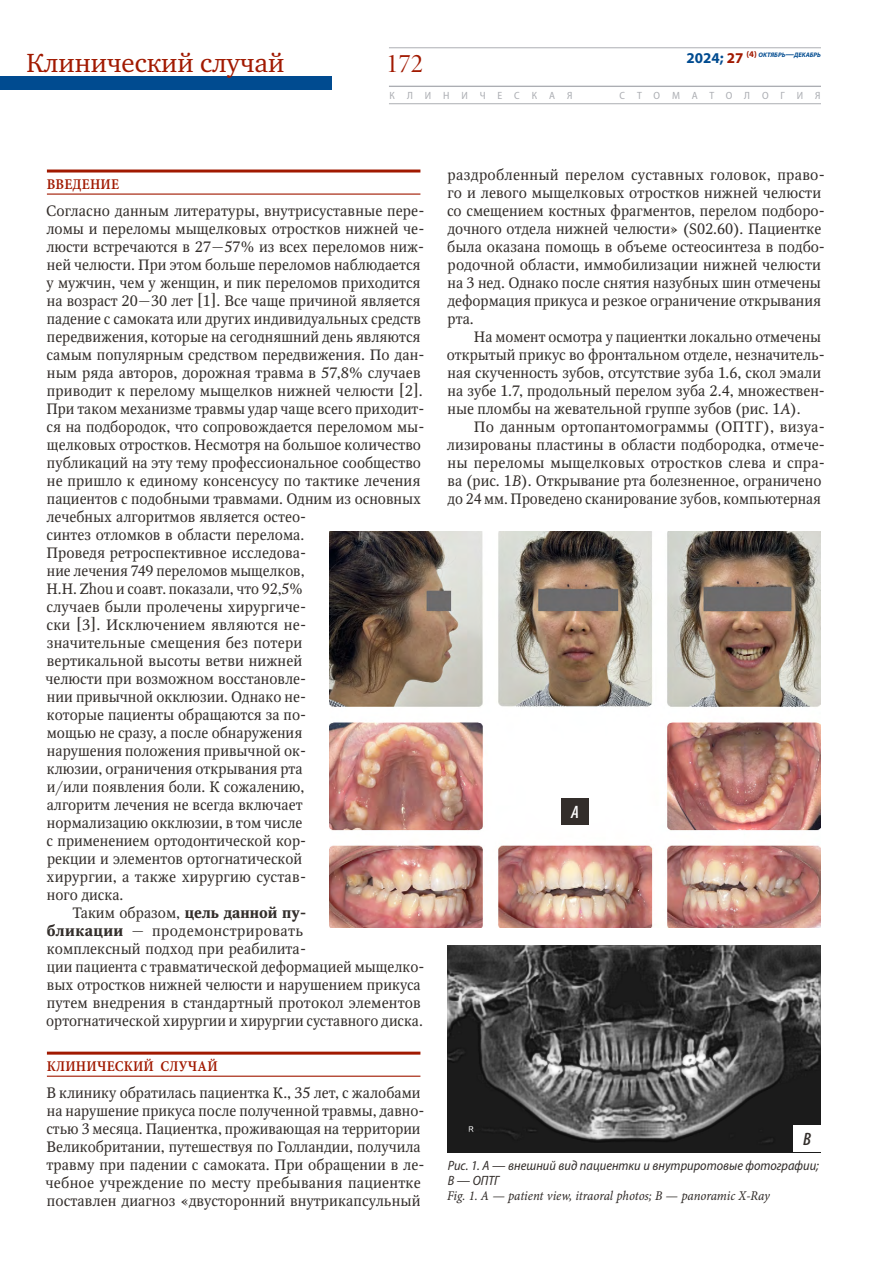
<style>
.page{position:relative;width:893px;height:1263px;background:#fff}
.page>*{position:absolute;margin:0;border:0;box-sizing:border-box;transform-origin:0 0}
.t1{font:27px "Charter ITC";color:#a11900}
.t2{font:27px "Minion Pro Disp";color:#a11900}
.t3{font:italic 600 condensed 18px "Myriad Pro";color:#332e2b}
.t4{font:italic 600 condensed 18px "Myriad Pro";color:#fff}
.t5{font:15px/18px "Octava";color:#332e2b}
.t6{font:15px "Octava";letter-spacing:.025em;color:#332e2b}
.t7{font:15px "Minion Pro Semibold Cn Capt";letter-spacing:.01em;color:#a11900}
.t8{font:italic semi-condensed 13.5px/15px "Myriad Pro";color:#332e2b}
.t9{font:13.5px "Minion Pro Cn It Capt";letter-spacing:-.005em;color:#332e2b}
.t10{font:semi-condensed 10.5px "Myriad Pro";letter-spacing:1.115em;color:#acaeb3}
.t11{font:italic 700 6.45px "Myriad Pro";color:#004b90}
.s1{font-style:normal;font-size:15px}
.s2{font-style:normal;font-size:15px;color:#a11900}
.s3{font-style:normal;font-size:8.7px;color:#a11900}
.s4{font-size:8.7px}
.s5{font-weight:700}
.s6{font-style:italic}
</style>
<div class="page">
<hr style="left:389px;top:48px;width:432px;height:1px;background:#acaeb3">
<div style="left:0;top:76px;width:332px;height:14px;background:#004b90"></div>
<hr style="left:389px;top:86px;width:432px;height:1px;background:#acaeb3">
<hr style="left:389px;top:103px;width:432px;height:1px;background:#acaeb3">
<hr style="left:47px;top:170px;width:373px;height:3px;background:#a11900">
<hr style="left:47px;top:194px;width:373px;height:1px;background:#a11900">
<hr style="left:47px;top:1052px;width:373px;height:3px;background:#a11900">
<hr style="left:47px;top:1076px;width:373px;height:1px;background:#a11900">
<img style="left:447px;top:945px;width:374px;height:207px">
<div style="left:794px;top:1125px;width:27px;height:27px;background:#fff"></div>
<img style="left:329px;top:531px;width:492px;height:396px">
<div style="left:562px;top:798px;width:27px;height:27px;background:#332e2b"></div>
<h1 class="t1" style="left:26px;top:46px;width:259px">Клинический случай</h1>
<p class="t11" style="left:687px;top:51px;width:136px"><span class="s1">2024;</span> <span class="s2">27</span> <span class="s3">(4)</span> октябрь<span class="s4">—</span>декабрь</p>
<h1 class="t2" style="left:386px;top:47px;width:39px">172</h1>
<p class="t10" style="left:389px;top:89px;width:184px">КЛИНИЧЕСКАЯ</p>
<p class="t10" style="left:619px;top:89px;width:203px">СТОМАТОЛОГИЯ</p>
<p class="t7" style="left:47px;top:174px;width:74px">ВВЕДЕНИЕ</p>
<p class="t5" style="left:46px;top:202px;width:380px">Согласно данным литературы, внутрисуставные пере-</p>
<p class="t5" style="left:46px;top:220px;width:379px">ломы и переломы мыщелковых отростков нижней че-</p>
<p class="t5" style="left:46px;top:238px;width:379px">люсти встречаются в 27—57% из всех переломов ниж-</p>
<p class="t5" style="left:47px;top:256px;width:375px">ней челюсти. При этом больше переломов наблюдается</p>
<p class="t5" style="left:47px;top:274px;width:375px">у мужчин, чем у женщин, и пик переломов приходится</p>
<p class="t5" style="left:47px;top:292px;width:375px">на возраст 20—30 лет [1]. Все чаще причиной является</p>
<p class="t5" style="left:47px;top:310px;width:375px">падение с самоката или других индивидуальных средств</p>
<p class="t5" style="left:47px;top:328px;width:375px">передвижения, которые на сегодняшний день являются</p>
<p class="t5" style="left:46px;top:346px;width:379px">самым популярным средством передвижения. По дан-</p>
<p class="t5" style="left:47px;top:364px;width:375px">ным ряда авторов, дорожная травма в 57,8% случаев</p>
<p class="t5" style="left:47px;top:382px;width:377px">приводит к перелому мыщелков нижней челюсти [2].</p>
<p class="t5" style="left:46px;top:400px;width:379px">При таком механизме травмы удар чаще всего приходит-</p>
<p class="t5" style="left:46px;top:418px;width:379px">ся на подбородок, что сопровождается переломом мы-</p>
<p class="t5" style="left:47px;top:436px;width:376px">щелковых отростков. Несмотря на большое количество</p>
<p class="t5" style="left:47px;top:454px;width:376px">публикаций на эту тему профессиональное сообщество</p>
<p class="t5" style="left:47px;top:472px;width:375px">не пришло к единому консенсусу по тактике лечения</p>
<p class="t5" style="left:47px;top:490px;width:376px">пациентов с подобными травмами. Одним из основных</p>
<p class="t5" style="left:46px;top:508px;width:261px">лечебных алгоритмов является остео-</p>
<p class="t5" style="left:46px;top:526px;width:259px">синтез отломков в области перелома.</p>
<p class="t5" style="left:46px;top:544px;width:261px">Проведя ретроспективное исследова-</p>
<p class="t5" style="left:47px;top:562px;width:259px">ние лечения 749 переломов мыщелков,</p>
<p class="t5" style="left:47px;top:580px;width:258px">H.H. Zhou и соавт. показали, что 92,5%</p>
<p class="t5" style="left:46px;top:598px;width:261px">случаев были пролечены хирургиче-</p>
<p class="t5" style="left:46px;top:616px;width:261px">ски [3]. Исключением являются не-</p>
<p class="t5" style="left:47px;top:634px;width:257px">значительные смещения без потери</p>
<p class="t5" style="left:47px;top:652px;width:257px">вертикальной высоты ветви нижней</p>
<p class="t5" style="left:46px;top:670px;width:262px">челюсти при возможном восстановле-</p>
<p class="t5" style="left:47px;top:688px;width:261px">нии привычной окклюзии. Однако не-</p>
<p class="t5" style="left:47px;top:706px;width:261px">которые пациенты обращаются за по-</p>
<p class="t5" style="left:47px;top:724px;width:257px">мощью не сразу, а после обнаружения</p>
<p class="t5" style="left:47px;top:742px;width:261px">нарушения положения привычной ок-</p>
<p class="t5" style="left:47px;top:760px;width:257px">клюзии, ограничения открывания рта</p>
<p class="t5" style="left:47px;top:778px;width:259px">и/или появления боли. К сожалению,</p>
<p class="t5" style="left:47px;top:796px;width:257px">алгоритм лечения не всегда включает</p>
<p class="t5" style="left:47px;top:814px;width:257px">нормализацию окклюзии, в том числе</p>
<p class="t5" style="left:46px;top:832px;width:261px">с применением ортодонтической кор-</p>
<p class="t5" style="left:47px;top:850px;width:257px">рекции и элементов ортогнатической</p>
<p class="t5" style="left:46px;top:868px;width:261px">хирургии, а также хирургию сустав-</p>
<p class="t5" style="left:47px;top:886px;width:78px">ного диска.</p>
<p class="t5" style="left:72px;top:904px;width:235px">Таким образом, <span class="s5">цель данной пу-</span></p>
<p class="t6" style="left:47px;top:922px;width:258px"><span class="s5">бликации</span> — продемонстрировать</p>
<p class="t5" style="left:47px;top:940px;width:261px">комплексный подход при реабилита-</p>
<p class="t5" style="left:47px;top:958px;width:379px">ции пациента с травматической деформацией мыщелко-</p>
<p class="t5" style="left:47px;top:976px;width:375px">вых отростков нижней челюсти и нарушением прикуса</p>
<p class="t5" style="left:47px;top:994px;width:375px">путем внедрения в стандартный протокол элементов</p>
<p class="t5" style="left:46px;top:1012px;width:378px">ортогнатической хирургии и хирургии суставного диска.</p>
<p class="t7" style="left:47px;top:1056px;width:172px">КЛИНИЧЕСКИЙ СЛУЧАЙ</p>
<p class="t5" style="left:46px;top:1084px;width:380px">В клинику обратилась пациентка К., 35 лет, с жалобами на нарушение прикуса после полученной травмы, давно&shy;стью 3 месяца. Пациентка, проживающая на территории Великобритании, путешествуя по Голландии, получила травму при падении с самоката. При обращении в ле&shy;чебное учреждение по месту пребывания пациентке поставлен диагноз «двусторонний внутрикапсульный</p>
<p class="t5" style="left:447px;top:166px;width:379px">раздробленный перелом суставных головок, право&shy;го и левого мыщелковых отростков нижней челюсти со смещением костных фрагментов, перелом подборо&shy;дочного отдела нижней челюсти» (S02.60). Пациентке была оказана помощь в объеме остеосинтеза в подбо&shy;родочной области, иммобилизации нижней челюсти на 3 нед. Однако после снятия назубных шин отмечены деформация прикуса и резкое ограничение открывания рта.</p>
<p class="t5" style="left:447px;top:328px;width:380px;text-indent:27px">На момент осмотра у пациентки локально отмечены открытый прикус во фронтальном отделе, незначитель&shy;ная скученность зубов, отсутствие зуба 1.6, скол эмали на зубе 1.7, продольный перелом зуба 2.4, множествен&shy;ные пломбы на жевательной группе зубов (рис. 1<span class="s6">A</span>).</p>
<p class="t5" style="left:447px;top:418px;width:380px;text-indent:27px">По данным ортопантомограммы (ОПТГ), визуа&shy;лизированы пластины в области подбородка, отмече&shy;ны переломы мыщелковых отростков слева и спра&shy;ва (рис. 1<span class="s6">B</span>). Открывание рта болезненное, ограничено до 24 мм. Проведено сканирование зубов, компьютерная</p>
<p class="t4" style="left:571px;top:800px;width:9px">A</p>
<p class="t3" style="left:803px;top:1128px;width:9px">B</p>
<p class="t8" style="left:448px;top:1158px;width:373px">Рис. 1. А — внешний вид пациентки и внутриротовые фотографии;<br>В — ОПТГ</p>
<p class="t9" style="left:447px;top:1186px;width:324px">Fig. 1. A — patient view, itraoral photos; B — panoramic X-Ray</p>
</div>
